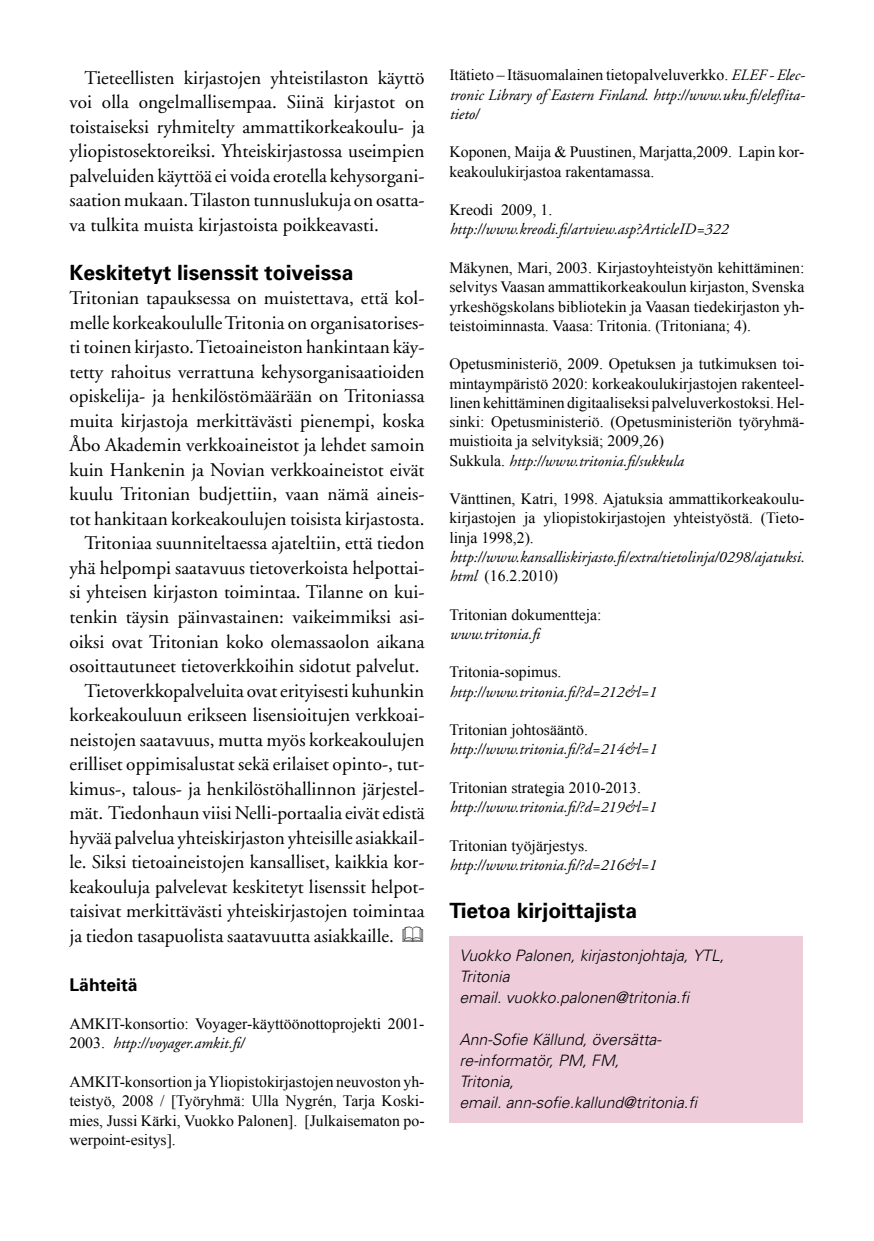
<style>
.page{position:relative;width:874px;height:1241px;background:#fff}
.page>*{position:absolute;margin:0;border:0;box-sizing:border-box;transform-origin:0 0}
.t1{font:700 21px "Univers";color:#000}
.t2{font:19.25px/24.5px "Adobe Garamond";color:#000;text-align:justify}
.t3{font:700 17.5px "Univers";color:#000}
.t4{font:15.75px/19.2px "Times New Roman";color:#000;text-align:justify}
.t5{font:italic 15.75px/19.2px "Adobe Garamond";color:#000}
.t6{font:italic 300 15.75px/21px "Univers";color:#000}
.s1{font-family:"Times New Roman";font-style:normal}
.s2{font-family:"Adobe Garamond";font-style:italic}
</style>
<div class="page">
<div style="left:449px;top:935px;width:353px;height:187px;background:#efccd9"></div>
<p class="t2" style="left:69px;top:66px;width:356px;text-indent:15px">Tieteellisten kirjastojen yhteistilaston käyttö voi olla ongelmallisempaa. Siinä kirjastot on toistaiseksi ryhmitelty ammattikorkeakoulu- ja yliopistosektoreiksi. Yhteiskirjastossa useimpien palveluiden käyttöä ei voida erotella kehysorgani&shy;saation mukaan. Tilaston tunnuslukuja on osatta&shy;va tulkita muista kirjastoista poikkeavasti.</p>
<p class="t1" style="left:69px;top:259px;width:285px">Keskitetyt lisenssit toiveissa</p>
<p class="t2" style="left:69px;top:286px;width:356px">Tritonian tapauksessa on muistettava, että kol-</p>
<p class="t2" style="left:69px;top:311px;width:356px">melle korkeakoululle Tritonia on organisatorises-</p>
<p class="t2" style="left:69px;top:335px;width:356px">ti toinen kirjasto. Tietoaineiston hankintaan käy-</p>
<p class="t2" style="left:69px;top:360px;width:356px">tetty rahoitus verrattuna kehysorganisaatioiden</p>
<p class="t2" style="left:69px;top:384px;width:356px">opiskelija- ja henkilöstömäärään on Tritoniassa</p>
<p class="t2" style="left:69px;top:409px;width:356px">muita kirjastoja merkittävästi pienempi, koska</p>
<p class="t2" style="left:69px;top:433px;width:356px">Åbo Akademin verkkoaineistot ja lehdet samoin</p>
<p class="t2" style="left:69px;top:458px;width:356px">kuin Hankenin ja Novian verkkoaineistot eivät</p>
<p class="t2" style="left:69px;top:482px;width:356px">kuulu Tritonian budjettiin, vaan nämä aineis-</p>
<p class="t2" style="left:69px;top:507px;width:356px">tot hankitaan korkeakoulujen toisista kirjastosta.</p>
<p class="t2" style="left:84px;top:531px;width:341px">Tritoniaa suunniteltaessa ajateltiin, että tiedon</p>
<p class="t2" style="left:69px;top:556px;width:356px">yhä helpompi saatavuus tietoverkoista helpottai-</p>
<p class="t2" style="left:69px;top:580px;width:356px">si yhteisen kirjaston toimintaa. Tilanne on kui-</p>
<p class="t2" style="left:69px;top:605px;width:356px">tenkin täysin päinvastainen: vaikeimmiksi asi-</p>
<p class="t2" style="left:69px;top:629px;width:356px">oiksi ovat Tritonian koko olemassaolon aikana</p>
<p class="t2" style="left:69px;top:654px;width:351px">osoittautuneet tietoverkkoihin sidotut palvelut.</p>
<p class="t2" style="left:84px;top:678px;width:341px">Tietoverkkopalveluita ovat erityisesti kuhunkin</p>
<p class="t2" style="left:69px;top:703px;width:356px">korkeakouluun erikseen lisensioitujen verkkoai-</p>
<p class="t2" style="left:69px;top:727px;width:356px">neistojen saatavuus, mutta myös korkeakoulujen</p>
<p class="t2" style="left:69px;top:752px;width:356px">erilliset oppimisalustat sekä erilaiset opinto-, tut-</p>
<p class="t2" style="left:69px;top:776px;width:356px">kimus-, talous- ja henkilöstöhallinnon järjestel-</p>
<p class="t2" style="left:69px;top:801px;width:356px">mät. Tiedonhaun viisi Nelli-portaalia eivät edistä</p>
<p class="t2" style="left:69px;top:825px;width:356px">hyvää palvelua yhteiskirjaston yhteisille asiakkail-</p>
<p class="t2" style="left:69px;top:850px;width:356px">le. Siksi tietoaineistojen kansalliset, kaikkia kor-</p>
<p class="t2" style="left:69px;top:874px;width:356px">keakouluja palvelevat keskitetyt lisenssit helpot-</p>
<p class="t2" style="left:69px;top:899px;width:356px">taisivat merkittävästi yhteiskirjastojen toimintaa</p>
<p class="t2" style="left:69px;top:923px;width:326px">ja tiedon tasapuolista saatavuutta asiakkaille.</p>
<p class="t3" style="left:69px;top:973px;width:70px">Lähteitä</p>
<p class="t4" style="left:69px;top:1013px;width:356px">AMKIT-konsortio: Voyager-käyttöönottoprojekti 2001-</p>
<p class="t5" style="left:69px;top:1034px;width:176px"><span class="s1">2003.</span> http://voyager.amkit.fi/</p>
<p class="t4" style="left:69px;top:1071px;width:356px">AMKIT-konsortion ja Yliopistokirjastojen neuvoston yh&shy;teistyö, 2008 / [Työryhmä: Ulla Nygrén, Tarja Koski&shy;mies, Jussi Kärki, Vuokko Palonen]. [Julkaisematon po&shy;werpoint-esitys].</p>
<p class="t4" style="left:449px;top:65px;width:357px">Itätieto – Itäsuomalainen tietopalveluverkko. <span class="s2">ELEF - Elec-</span></p>
<p class="t5" style="left:449px;top:86px;width:357px">tronic Library of Eastern Finland. http://www.uku.fi/elef/ita&shy;tieto/</p>
<p class="t4" style="left:449px;top:142px;width:356px">Koponen, Maija &amp; Puustinen, Marjatta,2009. Lapin kor&shy;keakoulukirjastoa rakentamassa.</p>
<p class="t4" style="left:449px;top:200px;width:104px">Kreodi 2009, 1.</p>
<p class="t5" style="left:449px;top:220px;width:280px">http://www.kreodi.fi/artview.asp?ArticleID=322</p>
<p class="t4" style="left:449px;top:258px;width:356px">Mäkynen, Mari, 2003. Kirjastoyhteistyön kehittäminen: selvitys Vaasan ammattikorkeakoulun kirjaston, Svenska yrkeshögskolans bibliotekin ja Vaasan tiedekirjaston yh&shy;teistoiminnasta. Vaasa: Tritonia. (Tritoniana; 4).</p>
<p class="t4" style="left:449px;top:354px;width:356px">Opetusministeriö, 2009. Opetuksen ja tutkimuksen toi&shy;mintaympäristö 2020: korkeakoulukirjastojen rakenteel&shy;linen kehittäminen digitaaliseksi palveluverkostoksi. Hel&shy;sinki: Opetusministeriö. (Opetusministeriön työryhmä&shy;muistioita ja selvityksiä; 2009,26)</p>
<p class="t5" style="left:449px;top:451px;width:235px"><span class="s1">Sukkula.</span> http://www.tritonia.fi/sukkula</p>
<p class="t4" style="left:449px;top:489px;width:356px">Vänttinen, Katri, 1998. Ajatuksia ammattikorkeakoulu&shy;kirjastojen ja yliopistokirjastojen yhteistyöstä. (Tieto&shy;linja 1998,2).</p>
<p class="t5" style="left:449px;top:547px;width:356px">http://www.kansalliskirjasto.fi/extra/tietolinja/0298/ajatuksi.</p>
<p class="t4" style="left:449px;top:566px;width:110px"><span class="s2">html</span> (16.2.2010)</p>
<p class="t4" style="left:449px;top:604px;width:154px">Tritonian dokumentteja:</p>
<p class="t5" style="left:449px;top:624px;width:95px">www.tritonia.fi</p>
<p class="t4" style="left:449px;top:662px;width:113px">Tritonia-sopimus.</p>
<p class="t5" style="left:449px;top:682px;width:208px">http://www.tritonia.fi/?d=212&amp;l=1</p>
<p class="t4" style="left:449px;top:720px;width:140px">Tritonian johtosääntö.</p>
<p class="t5" style="left:449px;top:740px;width:208px">http://www.tritonia.fi/?d=214&amp;l=1</p>
<p class="t4" style="left:449px;top:777px;width:193px">Tritonian strategia 2010-2013.</p>
<p class="t5" style="left:449px;top:798px;width:208px">http://www.tritonia.fi/?d=219&amp;l=1</p>
<p class="t4" style="left:449px;top:835px;width:140px">Tritonian työjärjestys.</p>
<p class="t5" style="left:449px;top:855px;width:208px">http://www.tritonia.fi/?d=216&amp;l=1</p>
<p class="t1" style="left:449px;top:898px;width:189px">Tietoa kirjoittajista</p>
<p class="t6" style="left:459px;top:944px;width:266px">Vuokko Palonen, kirjastonjohtaja, YTL,<br>Tritonia<br>email. vuokko.palonen@tritonia.fi</p>
<p class="t6" style="left:459px;top:1028px;width:240px">Ann-Sofie Källund, översätta&shy;re-informatör, PM, FM,<br>Tritonia,<br>email. ann-sofie.kallund@tritonia.fi</p>
</div>
